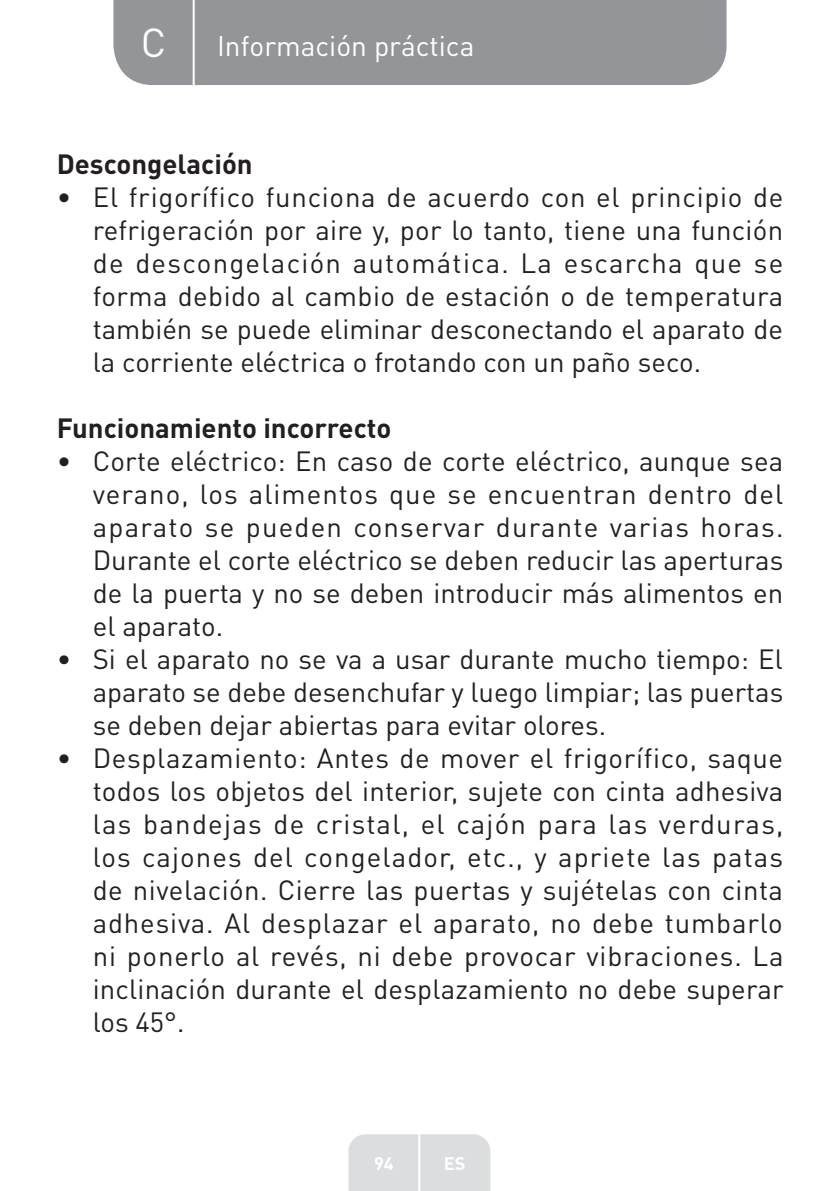
<style>
.page{position:relative;width:840px;height:1191px;background:#fff}
.page>*{position:absolute;margin:0;border:0;box-sizing:border-box;transform-origin:0 0}
.t1{font:40px "DIN Pro";color:#fff}
.t2{font:28px "DIN Pro";color:#fff}
.t3{font:27.6px/33px "DIN Pro";color:#231f20;text-align:justify}
.t4{font:700 27.6px "DIN Pro";color:#231f20}
.t5{font:700 18px "DIN Pro";color:#fff}
</style>
<div class="page">
<div style="left:113px;top:0;width:613px;height:85px;background:#939598"></div>
<div style="left:348px;top:1134px;width:142px;height:57px;background:#dcdddf"></div>
<hr style="left:418px;top:1111px;width:2px;height:80px;background:#fff">
<hr style="left:192px;top:0;width:2px;height:88px;background:#fff">
<h1 class="t1" style="left:141px;top:15px;width:27px">C</h1>
<p class="t2" style="left:217px;top:27px;width:259px">Información práctica</p>
<p class="t4" style="left:57px;top:145px;width:197px">Descongelación</p>
<p class="t3" style="left:93px;top:179px;width:692px;text-indent:-36px">• El frigorífico funciona de acuerdo con el principio de refrigeración por aire y, por lo tanto, tiene una función de descongelación automática. La escarcha que se forma debido al cambio de estación o de temperatura también se puede eliminar desconectando el aparato de la corriente eléctrica o frotando con un paño seco.</p>
<p class="t4" style="left:57px;top:409px;width:336px">Funcionamiento incorrecto</p>
<p class="t3" style="left:93px;top:443px;width:691px;text-indent:-36px">• Corte eléctrico: En caso de corte eléctrico, aunque sea verano, los alimentos que se encuentran dentro del aparato se pueden conservar durante varias horas.<br>Durante el corte eléctrico se deben reducir las aperturas de la puerta y no se deben introducir más alimentos en el aparato.</p>
<p class="t3" style="left:93px;top:641px;width:691px;text-indent:-36px">• Si el aparato no se va a usar durante mucho tiempo: El aparato se debe desenchufar y luego limpiar; las puertas se deben dejar abiertas para evitar olores.</p>
<p class="t3" style="left:93px;top:740px;width:692px;text-indent:-36px">• Desplazamiento: Antes de mover el frigorífico, saque todos los objetos del interior, sujete con cinta adhesiva las bandejas de cristal, el cajón para las verduras, los cajones del congelador, etc., y apriete las patas de nivelación. Cierre las puertas y sujételas con cinta adhesiva. Al desplazar el aparato, no debe tumbarlo ni ponerlo al revés, ni debe provocar vibraciones. La inclinación durante el desplazamiento no debe superar los 45°.</p>
<p class="t5" style="left:374px;top:1150px;width:21px">94</p>
<p class="t5" style="left:443px;top:1150px;width:23px">ES</p>
</div>
